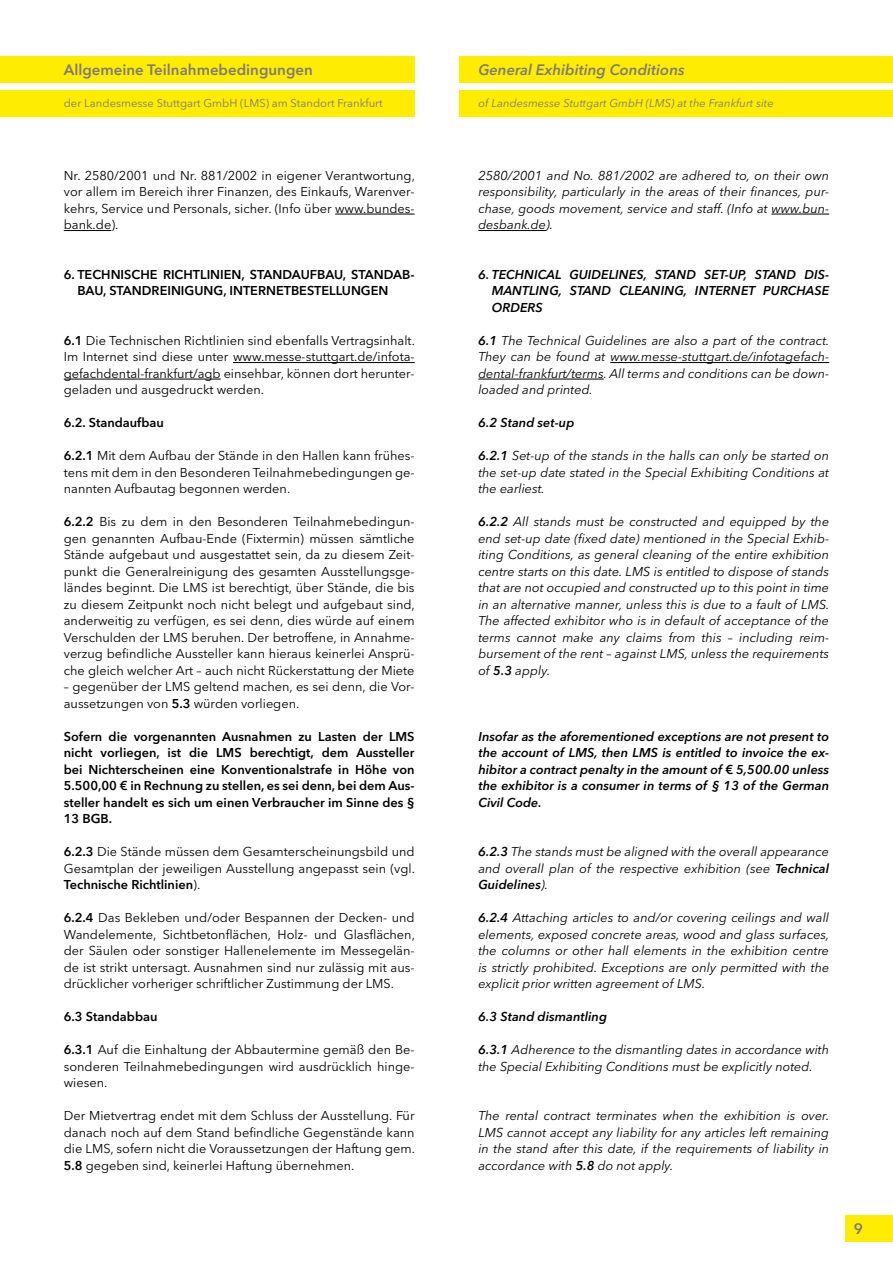
<style>
.page{position:relative;width:893px;height:1263px;background:#fff}
.page>*{position:absolute;margin:0;border:0;box-sizing:border-box;transform-origin:0 0}
.t1{font:600 15px "Avenir Next LT Pro";color:#7c7b7b}
.t2{font:italic 600 15px "Avenir Next LT Pro";color:#7c7b7b}
.t3{font:12.75px/16.5px "Avenir Next LT Pro";color:#000;text-align:justify}
.t4{font:italic 12.75px/16.5px "Avenir Next LT Pro";color:#000;text-align:justify}
.t5{font:600 12.75px/16.5px "Avenir Next LT Pro";color:#000}
.t6{font:italic 600 12.75px/16.5px "Avenir Next LT Pro";color:#000;text-align:justify}
.t7{font:11.25px "Avenir Next LT Pro";color:#7c7b7b}
.t8{font:italic 11.25px "Avenir Next LT Pro";color:#7c7b7b}
.s1{font-weight:600}
.s2{font-style:normal}
</style>
<div class="page">
<div style="left:0;top:56px;width:415px;height:27px;background:#ffec03"></div>
<div style="left:459px;top:56px;width:434px;height:27px;background:#ffec03"></div>
<div style="left:0;top:90px;width:415px;height:27px;background:#ffec03"></div>
<div style="left:459px;top:90px;width:434px;height:27px;background:#ffec03"></div>
<div style="left:845px;top:1215px;width:48px;height:27px;background:#ffec03"></div>
<hr style="left:771px;top:214px;width:58px;height:1px;background:#000">
<hr style="left:478px;top:230px;width:68px;height:1px;background:#000">
<hr style="left:610px;top:362px;width:219px;height:1px;background:#000">
<hr style="left:478px;top:379px;width:126px;height:1px;background:#000">
<hr style="left:335px;top:214px;width:80px;height:1px;background:#000">
<hr style="left:64px;top:230px;width:47px;height:1px;background:#000">
<hr style="left:233px;top:362px;width:182px;height:1px;background:#000">
<hr style="left:64px;top:379px;width:157px;height:1px;background:#000">
<p class="t1" style="left:64px;top:61px;width:251px">Allgemeine Teilnahmebedingungen</p>
<p class="t7" style="left:64px;top:96px;width:320px">der Landesmesse Stuttgart GmbH (LMS) am Standort Frankfurt</p>
<p class="t3" style="left:64px;top:167px;width:353px">Nr. 2580/2001 und Nr. 881/2002 in eigener Verantwortung, vor allem im Bereich ihrer Finanzen, des Einkaufs, Warenver&shy;kehrs, Service und Personals, sicher. (Info über www.bundes&shy;bank.de).</p>
<p class="t5" style="left:77px;top:266px;width:339px;text-indent:-14px">6. TECHNISCHE RICHTLINIEN, STANDAUFBAU, STANDAB-<br>BAU, STANDREINIGUNG, INTERNETBESTELLUNGEN</p>
<p class="t3" style="left:64px;top:332px;width:353px"><span class="s1">6.1</span> Die Technischen Richtlinien sind ebenfalls Vertragsinhalt.<br>Im Internet sind diese unter www.messe-stuttgart.de/infota&shy;gefachdental-frankfurt/agb einsehbar, können dort herunter&shy;geladen und ausgedruckt werden.</p>
<p class="t5" style="left:64px;top:414px;width:102px">6.2. Standaufbau</p>
<p class="t3" style="left:64px;top:448px;width:352px"><span class="s1">6.2.1</span> Mit dem Aufbau der Stände in den Hallen kann frühes&shy;tens mit dem in den Besonderen Teilnahmebedingungen ge&shy;nannten Aufbautag begonnen werden.</p>
<p class="t3" style="left:64px;top:514px;width:353px"><span class="s1">6.2.2</span> Bis zu dem in den Besonderen Teilnahmebedingun&shy;gen genannten Aufbau-Ende (Fixtermin) müssen sämtliche Stände aufgebaut und ausgestattet sein, da zu diesem Zeit&shy;punkt die Generalreinigung des gesamten Ausstellungsge&shy;ländes beginnt. Die LMS ist berechtigt, über Stände, die bis zu diesem Zeitpunkt noch nicht belegt und aufgebaut sind, anderweitig zu verfügen, es sei denn, dies würde auf einem Verschulden der LMS beruhen. Der betroffene, in Annahme&shy;verzug befindliche Aussteller kann hieraus keinerlei Ansprü&shy;che gleich welcher Art – auch nicht Rückerstattung der Miete</p>
<p class="t3" style="left:64px;top:679px;width:352px">– gegenüber der LMS geltend machen, es sei denn, die Vor&shy;aussetzungen von <span class="s1">5.3</span> würden vorliegen.</p>
<p class="t5" style="left:64px;top:728px;width:352px;text-align:justify">Sofern die vorgenannten Ausnahmen zu Lasten der LMS nicht vorliegen, ist die LMS berechtigt, dem Aussteller bei Nichterscheinen eine Konventionalstrafe in Höhe von 5.500,00 € in Rechnung zu stellen, es sei denn, bei dem Aus&shy;steller handelt es sich um einen Verbraucher im Sinne des § 13 BGB.</p>
<p class="t3" style="left:64px;top:844px;width:353px"><span class="s1">6.2.3</span> Die Stände müssen dem Gesamterscheinungsbild und Gesamtplan der jeweiligen Ausstellung angepasst sein (vgl.<br><span class="s1">Technische Richtlinien</span>).</p>
<p class="t3" style="left:64px;top:909px;width:353px"><span class="s1">6.2.4</span> Das Bekleben und/oder Bespannen der Decken- und Wandelemente, Sichtbetonflächen, Holz- und Glasflächen, der Säulen oder sonstiger Hallenelemente im Messegelän&shy;de ist strikt untersagt. Ausnahmen sind nur zulässig mit aus&shy;drücklicher vorheriger schriftlicher Zustimmung der LMS.</p>
<p class="t5" style="left:64px;top:1008px;width:95px">6.3 Standabbau</p>
<p class="t3" style="left:64px;top:1041px;width:352px"><span class="s1">6.3.1</span> Auf die Einhaltung der Abbautermine gemäß den Be&shy;sonderen Teilnahmebedingungen wird ausdrücklich hinge&shy;wiesen.</p>
<p class="t3" style="left:64px;top:1107px;width:353px">Der Mietvertrag endet mit dem Schluss der Ausstellung. Für danach noch auf dem Stand befindliche Gegenstände kann die LMS, sofern nicht die Voraussetzungen der Haftung gem.<br><span class="s1">5.8</span> gegeben sind, keinerlei Haftung übernehmen.</p>
<p class="t2" style="left:478px;top:61px;width:208px">General Exhibiting Conditions</p>
<p class="t8" style="left:478px;top:96px;width:297px">of Landesmesse Stuttgart GmbH (LMS) at the Frankfurt site</p>
<p class="t4" style="left:478px;top:167px;width:352px">2580/2001 and No. 881/2002 are adhered to, on their own responsibility, particularly in the areas of their finances, pur&shy;chase, goods movement, service and staff. (Info at www.bun&shy;desbank.de).</p>
<p class="t6" style="left:492px;top:266px;width:339px;text-indent:-14px">6. TECHNICAL GUIDELINES, STAND SET-UP, STAND DIS-MANTLING, STAND CLEANING, INTERNET PURCHASE ORDERS</p>
<p class="t4" style="left:478px;top:332px;width:353px"><span class="s1">6.1</span> The Technical Guidelines are also a part of the contract.<br>They can be found at www.messe-stuttgart.de/infotagefach&shy;dental-frankfurt/terms. All terms and conditions can be down&shy;loaded and printed.</p>
<p class="t6" style="left:478px;top:414px;width:98px">6.2 Stand set-up</p>
<p class="t4" style="left:478px;top:448px;width:352px"><span class="s1">6.2.1</span> Set-up of the stands in the halls can only be started on the set-up date stated in the Special Exhibiting Conditions at the earliest.</p>
<p class="t4" style="left:478px;top:514px;width:353px"><span class="s1">6.2.2</span> All stands must be constructed and equipped by the end set-up date (fixed date) mentioned in the Special Exhib&shy;iting Conditions, as general cleaning of the entire exhibition centre starts on this date. LMS is entitled to dispose of stands that are not occupied and constructed up to this point in time in an alternative manner, unless this is due to a fault of LMS.<br>The affected exhibitor who is in default of acceptance of the terms cannot make any claims from this – including reim&shy;bursement of the rent – against LMS, unless the requirements of <span class="s1">5.3</span> apply.</p>
<p class="t6" style="left:478px;top:728px;width:352px">Insofar as the aforementioned exceptions are not present to the account of LMS, then LMS is entitled to invoice the ex&shy;hibitor a contract penalty in the amount of <span class="s2">€</span> 5,500.00 unless the exhibitor is a consumer in terms of § 13 of the German Civil Code.</p>
<p class="t4" style="left:478px;top:844px;width:352px"><span class="s1">6.2.3</span> The stands must be aligned with the overall appearance and overall plan of the respective exhibition (see <span class="s1">Technical Guidelines</span>).</p>
<p class="t4" style="left:478px;top:910px;width:353px"><span class="s1">6.2.4</span> Attaching articles to and/or covering ceilings and wall elements, exposed concrete areas, wood and glass surfaces, the columns or other hall elements in the exhibition centre is strictly prohibited. Exceptions are only permitted with the explicit prior written agreement of LMS.</p>
<p class="t6" style="left:478px;top:1008px;width:130px">6.3 Stand dismantling</p>
<p class="t4" style="left:478px;top:1042px;width:352px"><span class="s1">6.3.1</span> Adherence to the dismantling dates in accordance with the Special Exhibiting Conditions must be explicitly noted.</p>
<p class="t4" style="left:478px;top:1108px;width:353px">The rental contract terminates when the exhibition is over.<br>LMS cannot accept any liability for any articles left remaining in the stand after this date, if the requirements of liability in accordance with <span class="s1">5.8</span> do not apply.</p>
<p class="t1" style="left:854px;top:1219px;width:11px">9</p>
</div>
